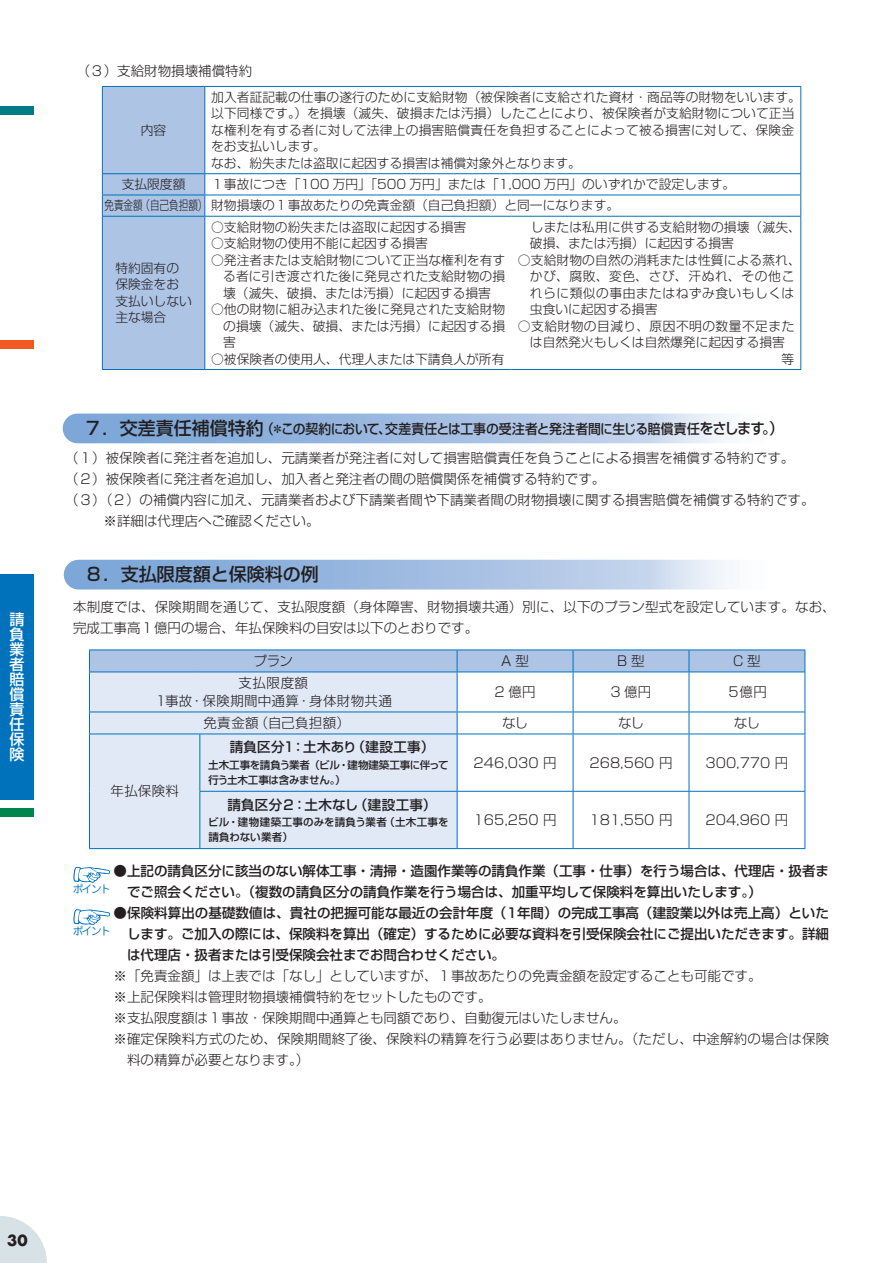
<style>
.page{position:relative;width:893px;height:1263px;background:#fff}
.page>*{position:absolute;margin:0;border:0;box-sizing:border-box;transform-origin:0 0}
.t1{font:500 18px "Shin Go Pr 6 N";color:#231f20}
.t2{font:500 15px/15px "Shin Go Pr 6 N";color:#fff;text-align:justify}
.t3{font:700 15px "Futura";color:#231f20}
.t4{font:300 13.5px/21px "Shin Go Pr 6 N";color:#231f20}
.t5{font:500 13.5px/21px "Shin Go Pr 6 N";color:#231f20}
.t6{font:500 13.5px "Shin Go Pr 6 N";color:#231f20;scale:.95 1}
.t7{font:300 13.5px/18px "Shin Go Pr 6 N";letter-spacing:.03em;color:#231f20;text-align:center}
.t8{font:500 13.5px "Shin Go Pr 6 N";letter-spacing:.02em;color:#231f20}
.t9{font:500 13.5px "Shin Go Pr 6 N";letter-spacing:.025em;color:#231f20}
.t10{font:300 12.75px/16.5px "Shin Go Pr 6 N";letter-spacing:.005em;color:#231f20}
.t11{font:300 12.75px/16.5px "Shin Go Pr 6 N";letter-spacing:.04em;color:#231f20}
.t12{font:10.65px "Jun 201 Pro";letter-spacing:-.14em;color:#0072bc}
.t13{font:500 10.5px/14.5px "Shin Go Pr 6 N";letter-spacing:-.005em;color:#231f20}
.t14{font:500 10.5px/14.5px "Shin Go Pr 6 N";letter-spacing:.025em;color:#231f20}
.s1{font-size:18px}
.s2{font-size:15px}
</style>
<div class="page">
<div style="left:0;top:808px;width:34px;height:8px;background:#00854a"></div>
<div style="left:0;top:340px;width:34px;height:9px;background:#f15921"></div>
<div style="left:0;top:106px;width:34px;height:9px;background:#007a84"></div>
<div style="left:0;top:574px;width:34px;height:225px;background:#0072bc"></div>
<svg style="left:0;top:1216px;width:47px;height:47px"></svg>
<svg style="left:63px;top:414px;width:664px;height:29px;background:#a2bee2"></svg>
<svg style="left:64px;top:560px;width:664px;height:29px;background:#a2bee2"></svg>
<hr style="left:205px;top:86px;width:307px;height:1px;background:#0072bc">
<hr style="left:512px;top:86px;width:289px;height:1px;background:#0072bc">
<hr style="left:800px;top:87px;width:1px;height:86px;background:#0072bc">
<hr style="left:205px;top:173px;width:307px;height:1px;background:#0072bc">
<hr style="left:512px;top:173px;width:289px;height:1px;background:#0072bc">
<hr style="left:205px;top:195px;width:307px;height:1px;background:#0072bc">
<hr style="left:512px;top:195px;width:289px;height:1px;background:#0072bc">
<svg style="left:800px;top:174px;width:1px;height:42px"></svg>
<hr style="left:205px;top:216px;width:307px;height:1px;background:#0072bc">
<hr style="left:512px;top:216px;width:289px;height:1px;background:#0072bc">
<hr style="left:800px;top:217px;width:1px;height:152px;background:#0072bc">
<hr style="left:102px;top:369px;width:103px;height:1px;background:#0072bc">
<hr style="left:205px;top:369px;width:307px;height:1px;background:#0072bc">
<hr style="left:512px;top:369px;width:289px;height:1px;background:#0072bc">
<div style="left:102px;top:86px;width:103px;height:283px;background:#adc4e5"></div>
<hr style="left:204px;top:217px;width:1px;height:152px;background:#0072bc">
<div style="left:90px;top:673px;width:367px;height:175px;background:#e1e9f6"></div>
<svg style="left:89px;top:650px;width:717px;height:22px;background:#a3bfe2"></svg>
<hr style="left:89px;top:672px;width:111px;height:1px;background:#0072bc">
<hr style="left:89px;top:672px;width:1px;height:40px;background:#0072bc">
<hr style="left:200px;top:672px;width:257px;height:1px;background:#0072bc">
<hr style="left:457px;top:672px;width:116px;height:1px;background:#0072bc">
<hr style="left:457px;top:672px;width:1px;height:40px;background:#0072bc">
<hr style="left:573px;top:672px;width:116px;height:1px;background:#0072bc">
<hr style="left:573px;top:672px;width:1px;height:40px;background:#0072bc">
<hr style="left:689px;top:672px;width:116px;height:1px;background:#0072bc">
<hr style="left:689px;top:672px;width:1px;height:40px;background:#0072bc">
<hr style="left:805px;top:672px;width:1px;height:40px;background:#0072bc">
<hr style="left:89px;top:712px;width:111px;height:1px;background:#0072bc">
<svg style="left:89px;top:712px;width:1px;height:22px"></svg>
<hr style="left:200px;top:712px;width:257px;height:1px;background:#0072bc">
<hr style="left:457px;top:712px;width:116px;height:1px;background:#0072bc">
<svg style="left:457px;top:712px;width:1px;height:22px"></svg>
<hr style="left:573px;top:712px;width:116px;height:1px;background:#0072bc">
<svg style="left:573px;top:712px;width:1px;height:22px"></svg>
<hr style="left:689px;top:712px;width:116px;height:1px;background:#0072bc">
<svg style="left:689px;top:712px;width:1px;height:22px"></svg>
<svg style="left:805px;top:712px;width:1px;height:22px"></svg>
<hr style="left:89px;top:734px;width:111px;height:1px;background:#0072bc">
<hr style="left:89px;top:734px;width:1px;height:57px;background:#0072bc">
<hr style="left:89px;top:791px;width:1px;height:57px;background:#0072bc">
<hr style="left:89px;top:848px;width:111px;height:1px;background:#0072bc">
<hr style="left:200px;top:734px;width:257px;height:1px;background:#0072bc">
<hr style="left:200px;top:734px;width:1px;height:57px;background:#0072bc">
<hr style="left:457px;top:734px;width:116px;height:1px;background:#0072bc">
<hr style="left:457px;top:734px;width:1px;height:57px;background:#0072bc">
<hr style="left:573px;top:734px;width:116px;height:1px;background:#0072bc">
<hr style="left:573px;top:734px;width:1px;height:57px;background:#0072bc">
<hr style="left:689px;top:734px;width:116px;height:1px;background:#0072bc">
<hr style="left:689px;top:734px;width:1px;height:57px;background:#0072bc">
<hr style="left:805px;top:734px;width:1px;height:57px;background:#0072bc">
<hr style="left:200px;top:791px;width:257px;height:1px;background:#0072bc">
<hr style="left:200px;top:792px;width:1px;height:56px;background:#0072bc">
<hr style="left:457px;top:791px;width:116px;height:1px;background:#0072bc">
<hr style="left:457px;top:792px;width:1px;height:56px;background:#0072bc">
<hr style="left:573px;top:791px;width:116px;height:1px;background:#0072bc">
<hr style="left:573px;top:792px;width:1px;height:56px;background:#0072bc">
<hr style="left:689px;top:791px;width:116px;height:1px;background:#0072bc">
<hr style="left:689px;top:792px;width:1px;height:56px;background:#0072bc">
<hr style="left:805px;top:792px;width:1px;height:56px;background:#0072bc">
<hr style="left:200px;top:848px;width:257px;height:1px;background:#0072bc">
<hr style="left:457px;top:848px;width:116px;height:1px;background:#0072bc">
<hr style="left:573px;top:848px;width:116px;height:1px;background:#0072bc">
<hr style="left:689px;top:848px;width:116px;height:1px;background:#0072bc">
<svg style="left:73px;top:867px;width:38px;height:16px"></svg>
<svg style="left:73px;top:909px;width:38px;height:16px"></svg>
<hr style="left:892px;top:0;width:1px;height:97px;background:#00854a">
<p class="t2" style="left:10px;top:611px;width:16px">請負業者賠償責任保険</p>
<p class="t4" style="left:77px;top:59px;width:177px">（３）支給財物損壊補償特約</p>
<p class="t10" style="left:141px;top:121px;width:27px">内容</p>
<p class="t10" style="left:211px;top:88px;width:591px">加入者証記載の仕事の遂行のために支給財物（被保険者に支給された資材・商品等の財物をいいます。以下同様です。）を損壊（滅失、破損または汚損）したことにより、被保険者が支給財物について正当な権利を有する者に対して法律上の損害賠償責任を負担することによって被る損害に対して、保険金をお支払いします。<br>なお、紛失または盗取に起因する損害は補償対象外となります。</p>
<p class="t10" style="left:104px;top:173px;width:632px;line-height:21.3px;text-indent:107px">１事故につき「100 万円」「500 万円」または「1,000 万円」のいずれかで設定します。免責金額（自己負担額）財物損壊の１事故あたりの免責金額（自己負担額）と同一になります。</p>
<p class="t10" style="left:122px;top:175px;width:65px">支払限度額</p>
<p class="t10" style="left:115px;top:259px;width:78px">特約固有の保険金をお支払いしない主な場合</p>
<p class="t10" style="left:211px;top:217px;width:256px">○支給財物の紛失または盗取に起因する損害</p>
<p class="t10" style="left:211px;top:234px;width:218px">○支給財物の使用不能に起因する損害</p>
<p class="t10" style="left:223px;top:250px;width:283px;text-align:justify;text-indent:-12px">○発注者または支給財物について正当な権利を有する者に引き渡された後に発見された支給財物の損壊（滅失、破損、または汚損）に起因する損害</p>
<p class="t10" style="left:223px;top:300px;width:283px;text-align:justify;text-indent:-12px">○他の財物に組み込まれた後に発見された支給財物の損壊（滅失、破損、または汚損）に起因する損害</p>
<p class="t10" style="left:211px;top:349px;width:295px">○被保険者の使用人、代理人または下請負人が所有</p>
<p class="t10" style="left:530px;top:217px;width:272px;text-indent:-12px">　しまたは私用に供する支給財物の損壊（滅失、破損、または汚損）に起因する損害</p>
<p class="t11" style="left:530px;top:250px;width:272px;text-indent:-12px">○支給財物の自然の消耗または性質による蒸れ、かび、腐敗、変色、さび、汗ぬれ、その他これらに類似の事由またはねずみ食いもしくは虫食いに起因する損害</p>
<p class="t10" style="left:518px;top:316px;width:278px;text-align:center">○支給財物の目減り、原因不明の数量不足または自然発火もしくは自然爆発に起因する損害</p>
<p class="t6" style="left:66px;top:417px;width:757px"><span class="s1">　７．交差責任補償特約</span>（＊この契約において、交差責任とは工事の受注者と発注者間に生じる賠償責任<span class="s2">をさします。）</span></p>
<p class="t4" style="left:65px;top:446px;width:730px">（１）被保険者に発注者を追加し、元請業者が発注者に対して損害賠償責任を負うことによる損害を補償する特約です。</p>
<p class="t4" style="left:65px;top:467px;width:542px">（２）被保険者に発注者を追加し、加入者と発注者の間の賠償関係を補償する特約です。</p>
<p class="t4" style="left:65px;top:488px;width:751px">（３）（２）の補償内容に加え、元請業者および下請業者間や下請業者間の財物損壊に関する損害賠償を補償する特約です。</p>
<p class="t4" style="left:72px;top:509px;width:249px">　　 ※詳細は代理店へご確認ください。</p>
<h1 class="t1" style="left:67px;top:560px;width:253px">　８．支払限度額と保険料の例</h1>
<p class="t4" style="left:73px;top:595px;width:764px">本制度では、保険期間を通じて、支払限度額（身体障害、財物損壊共通）別に、以下のプラン型式を設定しています。なお、完成工事高１億円の場合、年払保険料の目安は以下のとおりです。</p>
<p class="t4" style="left:253px;top:649px;width:41px">プラン</p>
<p class="t4" style="left:501px;top:649px;width:29px">A 型</p>
<p class="t4" style="left:617px;top:649px;width:29px">B 型</p>
<p class="t4" style="left:733px;top:649px;width:29px">C 型</p>
<p class="t7" style="left:154px;top:673px;width:240px">支払限度額<br>１事故・保険期間中通算・身体財物共通</p>
<p class="t4" style="left:495px;top:680px;width:43px">2 億円</p>
<p class="t4" style="left:611px;top:680px;width:42px">3 億円</p>
<p class="t4" style="left:727px;top:680px;width:42px">５億円</p>
<p class="t4" style="left:203px;top:711px;width:148px">免責金額（自己負担額）</p>
<p class="t4" style="left:502px;top:711px;width:28px">なし</p>
<p class="t4" style="left:618px;top:711px;width:28px">なし</p>
<p class="t4" style="left:734px;top:711px;width:28px">なし</p>
<p class="t4" style="left:110px;top:779px;width:70px">年払保険料</p>
<p class="t8" style="left:230px;top:736px;width:206px">請負区分１：土木あり（建設工事）</p>
<p class="t13" style="left:208px;top:757px;width:242px">土木工事を請負う業者（ビル・建物建築工事に伴って行う土木工事は含みません。）</p>
<p class="t4" style="left:474px;top:751px;width:84px">246,030 円</p>
<p class="t4" style="left:590px;top:751px;width:84px">268,560 円</p>
<p class="t4" style="left:705px;top:751px;width:84px">300,770 円</p>
<p class="t9" style="left:227px;top:793px;width:210px">請負区分２：土木なし（建設工事）</p>
<p class="t14" style="left:208px;top:814px;width:242px">ビル・建物建築工事のみを請負う業者（土木工事を請負わない業者）</p>
<p class="t4" style="left:474px;top:808px;width:84px">165,250 円</p>
<p class="t4" style="left:590px;top:808px;width:84px">181,550 円</p>
<p class="t4" style="left:705px;top:808px;width:84px">204,960 円</p>
<p class="t5" style="left:127px;top:860px;width:703px;text-indent:-14px">●上記の請負区分に該当のない解体工事・清掃・造園作業等の請負作業（工事・仕事）を行う場合は、代理店・扱者までご照会ください。（複数の請負区分の請負作業を行う場合は、加重平均して保険料を算出いたします。）</p>
<p class="t5" style="left:127px;top:902px;width:703px;text-align:justify;text-indent:-14px">●保険料算出の基礎数値は、貴社の把握可能な最近の会計年度（1年間）の完成工事高（建設業以外は売上高）といたします。ご加入の際には、保険料を算出（確定）するために必要な資料を引受保険会社にご提出いただきます。詳細は代理店・扱者または引受保険会社までお問合わせください。</p>
<p class="t4" style="left:114px;top:964px;width:649px">※「免責金額」は上表では「なし」としていますが、１事故あたりの免責金額を設定することも可能です。</p>
<p class="t4" style="left:114px;top:985px;width:379px">※上記保険料は管理財物損壊補償特約をセットしたものです。</p>
<p class="t4" style="left:114px;top:1006px;width:514px">※支払限度額は１事故・保険期間中通算とも同額であり、自動復元はいたしません。</p>
<p class="t4" style="left:114px;top:1027px;width:717px">※確定保険料方式のため、保険期間終了後、保険料の精算を行う必要はありません。（ただし、中途解約の場合は保険</p>
<p class="t4" style="left:127px;top:1048px;width:184px">料の精算が必要となります。）</p>
<p class="t12" style="left:73px;top:880px;width:40px">ポイント</p>
<p class="t12" style="left:73px;top:923px;width:40px">ポイント</p>
<p class="t3" style="left:7px;top:1230px;width:22px">30</p>
</div>
